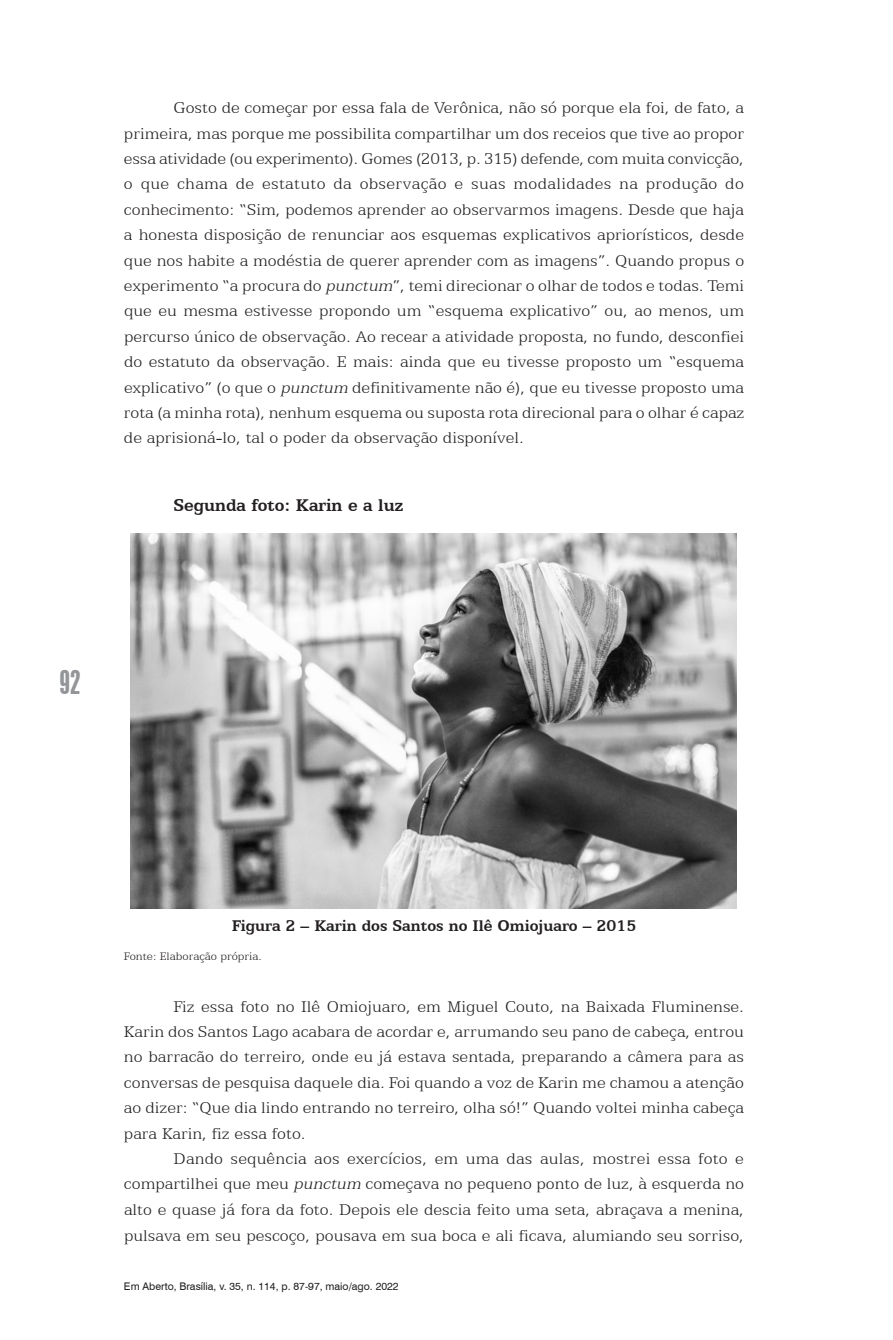
<style>
.page{position:relative;width:893px;height:1340px;background:#fff}
.page>*{position:absolute;margin:0;border:0;box-sizing:border-box;transform-origin:0 0}
.t1{font:31.5px "Swiss 924 BT Regular B";color:#939598}
.t2{font:700 19.25px "Egyptian 505 BT";color:#231f20}
.t3{font:300 17.5px/25.4px "Egyptian 505 BT";color:#231f20;text-align:justify}
.t4{font:700 17.5px "Egyptian 505 BT";color:#231f20}
.t5{font:300 12.25px "Egyptian 505 BT";color:#231f20}
.t6{font:10.5px "Swiss 721 BT";color:#231f20}
.s1{font-style:italic}
</style>
<div class="page">
<img style="left:131px;top:533px;width:606px;height:375px">
<p class="t3" style="left:124px;top:95px;width:622px;text-indent:50px">Gosto de começar por essa fala de Verônica, não só porque ela foi, de fato, a primeira, mas porque me possibilita compartilhar um dos receios que tive ao propor essa atividade (ou experimento). Gomes (2013, p. 315) defende, com muita convicção, o que chama de estatuto da observação e suas modalidades na produção do conhecimento: “Sim, podemos aprender ao observarmos imagens. Desde que haja a honesta disposição de renunciar aos esquemas explicativos apriorísticos, desde que nos habite a modéstia de querer aprender com as imagens”. Quando propus o experimento “a procura do <span class="s1">punctum</span>”, temi direcionar o olhar de todos e todas. Temi que eu mesma estivesse propondo um “esquema explicativo” ou, ao menos, um percurso único de observação. Ao recear a atividade proposta, no fundo, desconfiei do estatuto da observação. E mais: ainda que eu tivesse proposto um “esquema explicativo” (o que o <span class="s1">punctum</span> definitivamente não é), que eu tivesse proposto uma rota (a minha rota), nenhum esquema ou suposta rota direcional para o olhar é capaz de aprisioná-lo, tal o poder da observação disponível.</p>
<p class="t2" style="left:174px;top:494px;width:231px">Segunda foto: Karin e a luz</p>
<h1 class="t1" style="left:60px;top:663px;width:23px">92</h1>
<p class="t4" style="left:232px;top:915px;width:406px">Figura 2 – Karin dos Santos no Ilê Omiojuaro – 2015</p>
<p class="t5" style="left:124px;top:949px;width:139px">Fonte: Elaboração própria.</p>
<p class="t3" style="left:124px;top:993px;width:622px;text-indent:50px">Fiz essa foto no Ilê Omiojuaro, em Miguel Couto, na Baixada Fluminense.<br>Karin dos Santos Lago acabara de acordar e, arrumando seu pano de cabeça, entrou no barracão do terreiro, onde eu já estava sentada, preparando a câmera para as conversas de pesquisa daquele dia. Foi quando a voz de Karin me chamou a atenção ao dizer: “Que dia lindo entrando no terreiro, olha só!” Quando voltei minha cabeça para Karin, fiz essa foto.</p>
<p class="t3" style="left:124px;top:1145px;width:622px;text-indent:50px">Dando sequência aos exercícios, em uma das aulas, mostrei essa foto e compartilhei que meu <span class="s1">punctum</span> começava no pequeno ponto de luz, à esquerda no alto e quase já fora da foto. Depois ele descia feito uma seta, abraçava a menina, pulsava em seu pescoço, pousava em sua boca e ali ficava, alumiando seu sorriso,</p>
<p class="t6" style="left:124px;top:1279px;width:276px">Em Aberto, Brasília, v. 35, n. 114, p. 87-97, maio/ago. 2022</p>
</div>
